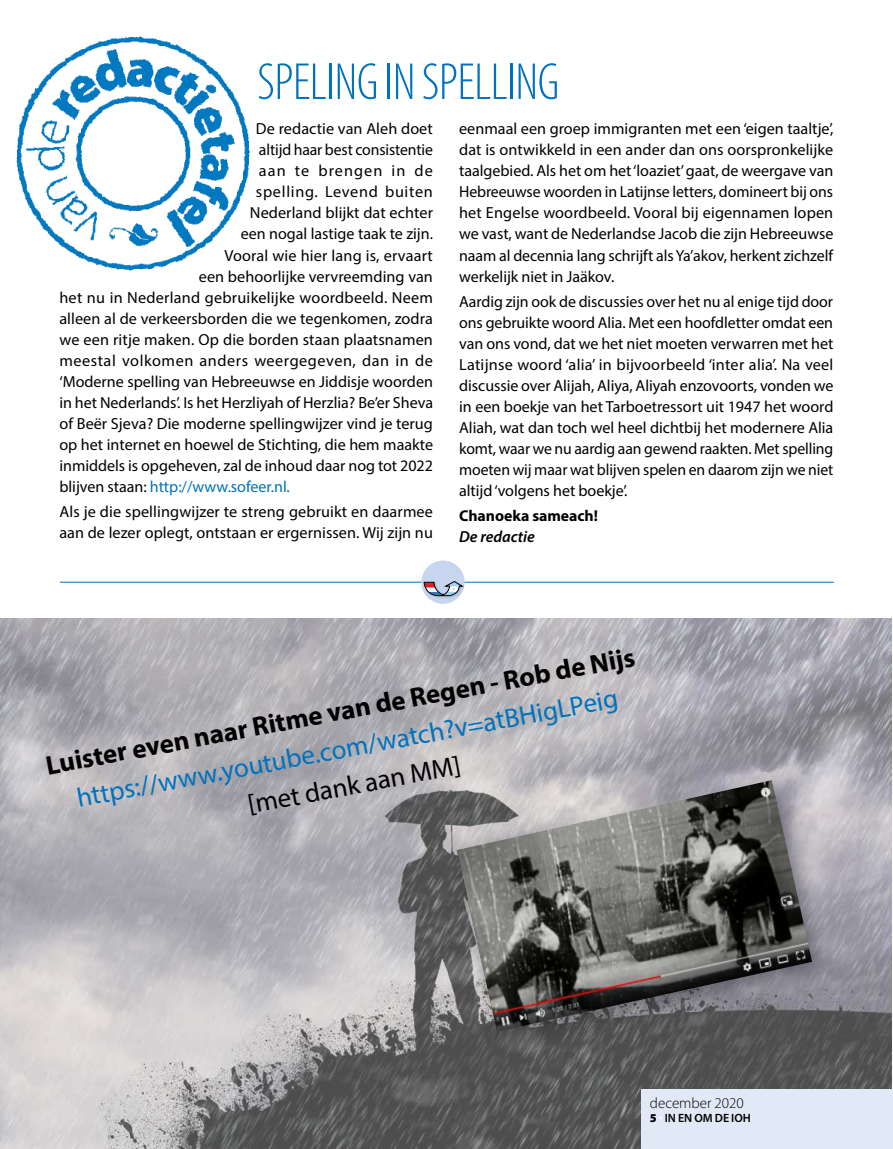
<style>
.page{position:relative;width:893px;height:1149px;background:#fff}
.page>*{position:absolute;margin:0;border:0;box-sizing:border-box;transform-origin:0 0}
.t1{font:300 condensed 52.5px "Myriad Pro";letter-spacing:-.01em;color:#0072bc}
.t2{font:27px "Myriad Pro";color:#0072bc}
.t3{font:700 27px "Myriad Pro";color:#000}
.t4{font:27px "Myriad Pro";color:#000}
.t5{font:16.05px/21px "Myriad Pro";letter-spacing:.005em;color:#000;text-align:justify}
.t6{font:16.05px "Myriad Pro";letter-spacing:.035em;color:#000}
.t7{font:16.05px "Myriad Pro";color:#0072bc}
.t8{font:16.05px "Myriad Pro";letter-spacing:.045em;color:#000}
.t9{font:16.05px "Myriad Pro";letter-spacing:.065em;color:#000}
.t10{font:italic 600 16.05px "Myriad Pro";color:#000}
.t11{font:700 15.75px "Myriad Pro";color:#000}
.t12{font:300 15px "Myriad Pro";color:#000}
.t13{font:600 12px "Myriad Pro";color:#000}
.s1{color:#000}
.s2{font-weight:900}
.s3{font-weight:900;color:#fff}
</style>
<div class="page">
<img style="left:8px;top:29px;width:249px;height:248px;border-radius:124px">
<hr style="left:60px;top:581px;width:774px;height:1px;background:#0070c0">
<div style="left:421px;top:560px;width:44px;height:43px;background:#c7d6ee;border-radius:50%"></div>
<div style="left:422px;top:579px;width:44px;height:20px;background:#000;opacity:.2"></div>
<svg style="left:424px;top:581px;width:39px;height:15px"></svg>
<img style="left:0;top:618px;width:892px;height:530px">
<div style="left:445px;top:768px;width:391px;height:286px;background:#000;opacity:.3"></div>
<img style="left:457px;top:780px;width:355px;height:251px">
<div style="left:641px;top:1089px;width:252px;height:59px;background:#e1e8f6"></div>
<h1 class="t1" style="left:257px;top:51px;width:304px">SPELING IN SPELLING</h1>
<p class="t5" style="left:256px;top:118px;width:178px">De redactie van Aleh doet</p>
<p class="t5" style="left:259px;top:139px;width:176px">altijd haar best consistentie</p>
<p class="t9" style="left:259px;top:161px;width:175px">aan te brengen in de</p>
<p class="t8" style="left:256px;top:182px;width:178px">spelling. Levend buiten</p>
<p class="t5" style="left:250px;top:202px;width:185px">Nederland blijkt dat echter</p>
<p class="t5" style="left:241px;top:223px;width:194px">een nogal lastige taak te zijn.</p>
<p class="t5" style="left:224px;top:244px;width:210px">Vooral wie hier lang is, ervaart</p>
<p class="t5" style="left:199px;top:265px;width:236px">een behoorlijke vervreemding van</p>
<p class="t5" style="left:59px;top:286px;width:375px">het nu in Nederland gebruikelijke woordbeeld. Neem</p>
<p class="t5" style="left:59px;top:307px;width:375px">alleen al de verkeersborden die we tegenkomen, zodra</p>
<p class="t5" style="left:59px;top:328px;width:375px">we een ritje maken. Op die borden staan plaatsnamen</p>
<p class="t6" style="left:59px;top:350px;width:375px">meestal volkomen anders weergegeven, dan in de</p>
<p class="t5" style="left:59px;top:370px;width:375px">‘Moderne spelling van Hebreeuwse en Jiddisje woorden</p>
<p class="t5" style="left:59px;top:391px;width:375px">in het Nederlands’. Is het Herzliyah of Herzlia? Be’er Sheva</p>
<p class="t5" style="left:59px;top:412px;width:375px">of Beër Sjeva? Die moderne spellingwijzer vind je terug</p>
<p class="t5" style="left:59px;top:433px;width:375px">op het internet en hoewel de Stichting, die hem maakte</p>
<p class="t5" style="left:59px;top:454px;width:375px">inmiddels is opgeheven, zal de inhoud daar nog tot 2022</p>
<p class="t7" style="left:59px;top:476px;width:232px"><span class="s1">blijven staan:</span> http://www.sofeer.nl.</p>
<p class="t5" style="left:59px;top:500px;width:375px">Als je die spellingwijzer te streng gebruikt en daarmee aan de lezer oplegt, ontstaan er ergernissen. Wij zijn nu</p>
<p class="t5" style="left:459px;top:118px;width:376px">eenmaal een groep immigranten met een ‘eigen taaltje’, dat is ontwikkeld in een ander dan ons oorspronkelijke taalgebied. Als het om het ‘loaziet’ gaat, de weergave van Hebreeuwse woorden in Latijnse letters, domineert bij ons het Engelse woordbeeld. Vooral bij eigennamen lopen we vast, want de Nederlandse Jacob die zijn Hebreeuwse naam al decennia lang schrijft als Ya’akov, herkent zichzelf werkelijk niet in Jaäkov.</p>
<p class="t5" style="left:459px;top:290px;width:376px">Aardig zijn ook de discussies over het nu al enige tijd door ons gebruikte woord Alia. Met een hoofdletter omdat een van ons vond, dat we het niet moeten verwarren met het Latijnse woord ‘alia’ in bijvoorbeeld ‘inter alia’. Na veel discussie over Alijah, Aliya, Aliyah enzovoorts, vonden we in een boekje van het Tarboetressort uit 1947 het woord Aliah, wat dan toch wel heel dichtbij het modernere Alia komt, waar we nu aardig aan gewend raakten. Met spelling moeten wij maar wat blijven spelen en daarom zijn we niet altijd ‘volgens het boekje’.</p>
<p class="t11" style="left:459px;top:505px;width:140px">Chanoeka sameach!</p>
<p class="t10" style="left:459px;top:526px;width:77px">De redactie</p>
<h2 class="t3" style="left:43px;top:745px;width:600px;rotate:-10deg">Luister even naar Ritme van de Regen - Rob de Nijs</h2>
<h2 class="t2" style="left:74px;top:779px;width:551px;rotate:-10deg">https://www.youtube.com/watch?v=atBHigLPeig</h2>
<h2 class="t4" style="left:245px;top:787px;width:218px;rotate:-10deg">[met dank aan MM]</h2>
<p class="t12" style="left:650px;top:1093px;width:95px">december 2020</p>
<p class="t13" style="left:650px;top:1109px;width:102px"><span class="s2">5</span> <span class="s3">·</span> IN EN OM DE IOH</p>
</div>
